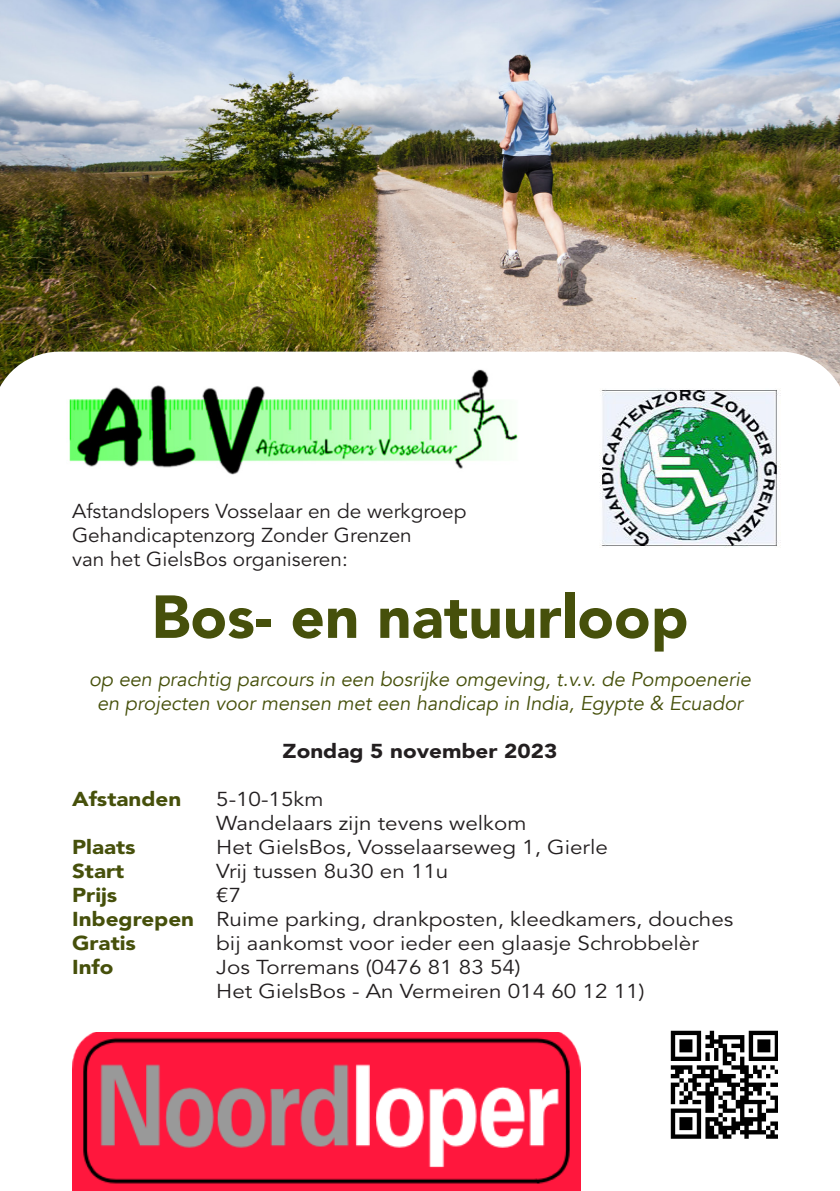
<style>
.page{position:relative;width:840px;height:1191px;background:#fff}
.page>*{position:absolute;margin:0;border:0;box-sizing:border-box;transform-origin:0 0}
.t1{font:900 60px "Avenir LT Std";color:#46500b}
.t2{font:20px "Avenir LT Std";color:#231f20;scale:1.12 1}
.t3{font:italic 20px "Avenir";color:#46500b}
.t4{font:20px "Avenir LT Std";color:#231f20;scale:1.04 1}
.t5{font:900 20px "Avenir LT Std";color:#46500b;scale:1.12 1}
.t6{font:900 20px "Avenir LT Std";color:#231f20;scale:1.12 1}
.s1{font-weight:900;color:#46500b}
</style>
<div class="page">
<img style="left:0;top:0;width:839px;height:351px">
<img style="left:599px;top:389px;width:180px;height:159px">
<img style="left:72px;top:1032px;width:507px;height:159px">
<img style="left:69px;top:369px;width:449px;height:106px">
<img style="left:670px;top:1030px;width:107px;height:109px">
<p class="t4" style="left:72px;top:499px;width:380px">Afstandslopers Vosselaar en de werkgroep</p>
<p class="t4" style="left:72px;top:523px;width:328px">Gehandicaptenzorg Zonder Grenzen</p>
<p class="t4" style="left:72px;top:547px;width:266px">van het GielsBos organiseren:</p>
<p class="t1" style="left:151px;top:580px;width:538px">Bos- en natuurloop</p>
<p class="t3" style="left:89px;top:667px;width:663px">op een prachtig parcours in een bosrijke omgeving, t.v.v. de Pompoenerie</p>
<p class="t3" style="left:97px;top:691px;width:647px">en projecten voor mensen met een handicap in India, Egypte &amp; Ecuador</p>
<p class="t6" style="left:282px;top:739px;width:247px">Zondag 5 november 2023</p>
<p class="t5" style="left:72px;top:787px;width:99px">Afstanden</p>
<p class="t2" style="left:216px;top:787px;width:97px">5-10-15km</p>
<p class="t2" style="left:216px;top:811px;width:278px">Wandelaars zijn tevens welkom</p>
<p class="t5" style="left:72px;top:835px;width:58px">Plaats</p>
<p class="t2" style="left:216px;top:835px;width:351px">Het GielsBos, Vosselaarseweg 1, Gierle</p>
<p class="t5" style="left:72px;top:859px;width:48px">Start</p>
<p class="t2" style="left:216px;top:859px;width:209px">Vrij tussen 8u30 en 11u</p>
<p class="t5" style="left:72px;top:883px;width:42px">Prijs</p>
<p class="t2" style="left:216px;top:883px;width:24px">€7</p>
<p class="t2" style="left:72px;top:907px;width:591px"><span class="s1">Inbegrepen</span> Ruime parking, drankposten, kleedkamers, douches</p>
<p class="t5" style="left:72px;top:931px;width:59px">Gratis</p>
<p class="t2" style="left:216px;top:931px;width:432px">bij aankomst voor ieder een glaasje Schrobbelèr</p>
<p class="t5" style="left:72px;top:955px;width:39px">Info</p>
<p class="t2" style="left:216px;top:955px;width:273px">Jos Torremans (0476 81 83 54)</p>
<p class="t2" style="left:216px;top:979px;width:383px">Het GielsBos - An Vermeiren 014 60 12 11)</p>
</div>
